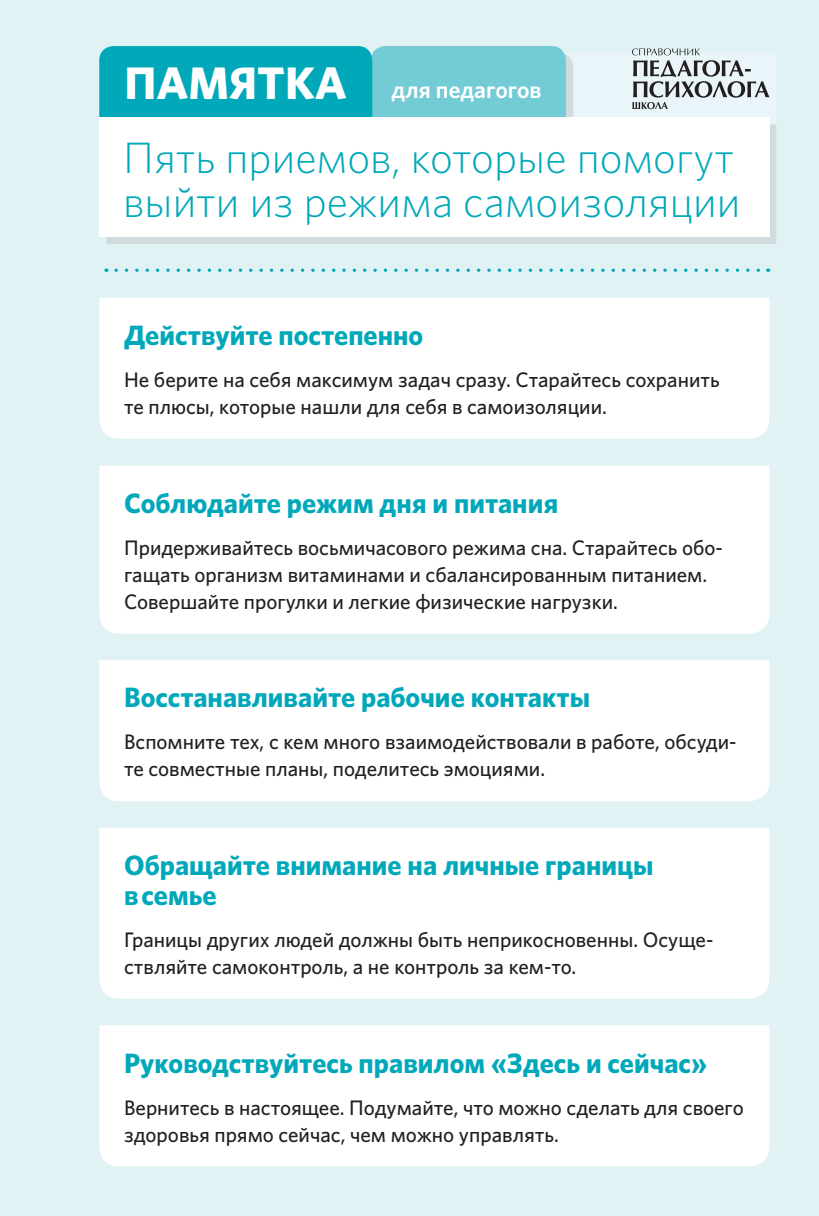
<style>
.page{position:relative;width:819px;height:1216px;background:#fff}
.page>*{position:absolute;margin:0;border:0;box-sizing:border-box;transform-origin:0 0}
.t1{font:300 43.93px/43.8px "Whitney";color:#00a8b9}
.t2{font:700 28px/29.8px "Whitney";color:#00a8b9}
.t3{font:600 23.62px "Whitney";color:#fff}
.t4{font:500 21px/26.9px "Whitney";color:#231f20}
.s1{font-weight:700;font-size:45.68px}
</style>
<div class="page">
<div style="left:0;top:0;width:819px;height:1215px;background:#e1f2f5"></div>
<img style="left:106px;top:53px;width:670px;height:191px">
<div style="left:371px;top:46px;width:195px;height:99px;background:#73cbd6;border-radius:14px"></div>
<div style="left:99px;top:46px;width:273px;height:99px;background:#00a8b9;border-radius:14px"></div>
<div style="left:99px;top:117px;width:670px;height:120px;background:#fff"></div>
<svg style="left:632px;top:48px;width:137px;height:61px"></svg>
<div style="left:99px;top:298px;width:670px;height:141px;background:#fff"></div>
<div style="left:99px;top:465px;width:670px;height:168px;background:#fff"></div>
<div style="left:99px;top:660px;width:670px;height:141px;background:#fff"></div>
<div style="left:99px;top:828px;width:670px;height:170px;background:#fff"></div>
<div style="left:99px;top:1025px;width:670px;height:141px;background:#fff"></div>
<svg style="left:116px;top:268px;width:652px;height:4px"></svg>
<p class="t3" style="left:124px;top:74px;width:418px"><span class="s1">ПАМЯТКА</span> для педагогов</p>
<h1 class="t1" style="left:123px;top:134px;width:618px">Пять приемов, которые помогут выйти из режима самоизоляции</h1>
<h2 class="t2" style="left:124px;top:320px;width:301px">Действуйте постепенно</h2>
<p class="t4" style="left:124px;top:366px;width:597px">Не берите на себя максимум задач сразу. Старайтесь сохранить те плюсы, которые нашли для себя в самоизоляции.</p>
<h2 class="t2" style="left:124px;top:487px;width:435px">Соблюдайте режим дня и питания</h2>
<p class="t4" style="left:124px;top:533px;width:600px">Придерживайтесь восьмичасового режима сна. Старайтесь обо&shy;гащать организм витаминами и сбалансированным питанием.<br>Совершайте прогулки и легкие физические нагрузки.</p>
<h2 class="t2" style="left:124px;top:682px;width:467px">Восстанавливайте рабочие контакты</h2>
<p class="t4" style="left:124px;top:728px;width:614px">Вспомните тех, с кем много взаимодействовали в работе, обсуди&shy;те совместные планы, поделитесь эмоциями.</p>
<h2 class="t2" style="left:124px;top:849px;width:531px">Обращайте внимание на личные границы в семье</h2>
<p class="t4" style="left:124px;top:925px;width:591px">Границы других людей должны быть неприкосновенны. Осуще&shy;ствляйте самоконтроль, а не контроль за кем-то.</p>
<h2 class="t2" style="left:124px;top:1047px;width:584px">Руководствуйтесь правилом «Здесь и сейчас»</h2>
<p class="t4" style="left:124px;top:1093px;width:621px">Вернитесь в настоящее. Подумайте, что можно сделать для своего здоровья прямо сейчас, чем можно управлять.</p>
</div>
